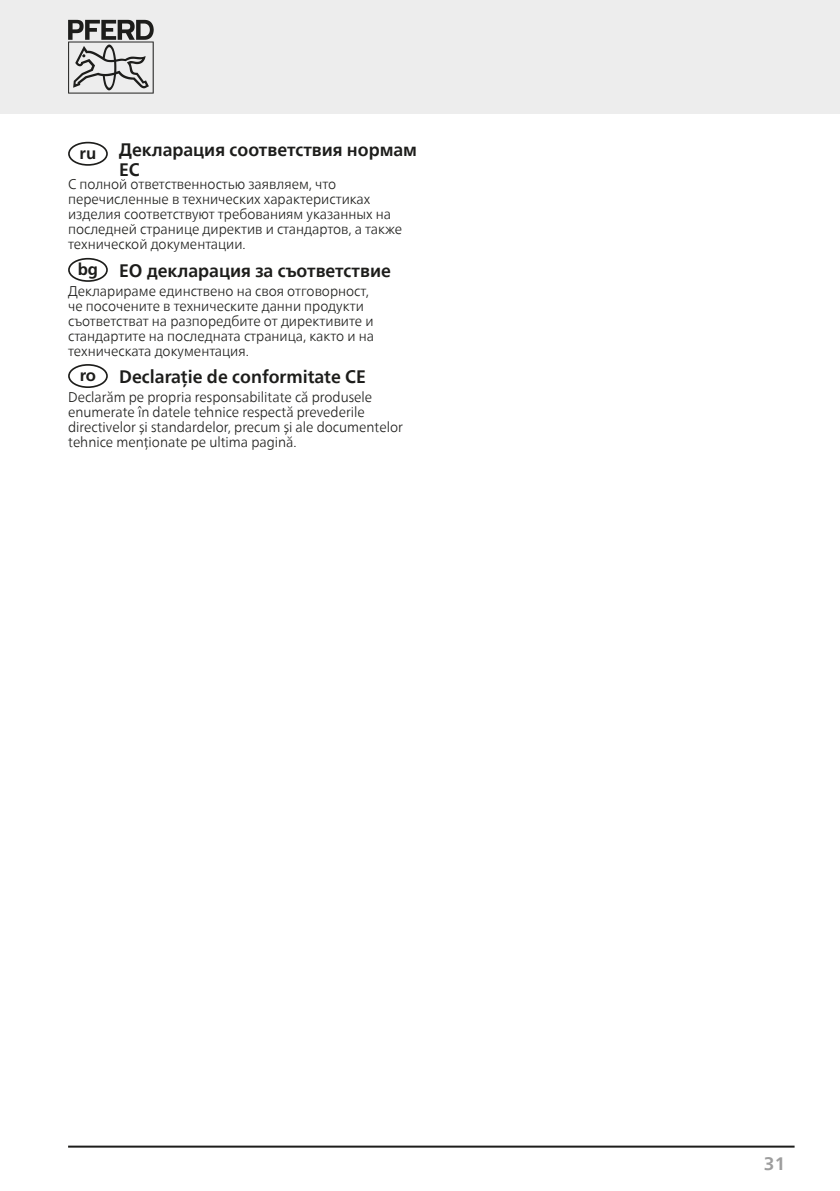
<style>
.page{position:relative;width:840px;height:1191px;background:#fff}
.page>*{position:absolute;margin:0;border:0;box-sizing:border-box;transform-origin:0 0}
.Head_CE{font:700 18px/20px "Neue Frutiger World";color:#1d1d1b}
.t1{font:700 18px "Neue Frutiger World";color:#9d9d9d}
.t2{font:700 16.6px "Frutiger LT Pro";color:#1d1d1b}
.Copy_CE{font:300 14px/15px "Neue Frutiger World";color:#1d1d1b}
</style>
<div class="page">
<div style="left:0;top:0;width:839px;height:113px;background:#ededed"></div>
<svg style="left:68px;top:20px;width:86px;height:74px"></svg>
<hr style="left:68px;top:1145px;width:726px;height:2px;background:#1d1d1b">
<div style="left:68px;top:142px;width:40px;height:24px;border:2px solid #1d1d1b;border-radius:50%"></div>
<div style="left:68px;top:258px;width:40px;height:24px;border:2px solid #1d1d1b;border-radius:50%"></div>
<div style="left:68px;top:364px;width:40px;height:24px;border:2px solid #1d1d1b;border-radius:50%"></div>
<p class="t2" style="left:80px;top:143px;width:18px">ru</p>
<p class="Head_CE" style="left:119px;top:139px;width:299px">Декларация соответствия нормам<br>ЕС</p>
<p class="Copy_CE" style="left:68px;top:177px;width:335px">С полной ответственностью заявляем, что перечисленные в технических характеристиках изделия соответствуют требованиям указанных на последней странице директив и стандартов, а также технической документации.</p>
<p class="t2" style="left:78px;top:259px;width:22px">bg</p>
<p class="Head_CE" style="left:119px;top:260px;width:273px">ЕО декларация за съответствие</p>
<p class="Copy_CE" style="left:68px;top:283px;width:307px">Декларираме единствено на своя отговорност, че посочените в техническите данни продукти съответстват на разпоредбите от директивите и стандартите на последната страница, както и на техническата документация.</p>
<p class="t2" style="left:80px;top:365px;width:18px">ro</p>
<p class="Head_CE" style="left:119px;top:366px;width:248px">Declarație de conformitate CE</p>
<p class="Copy_CE" style="left:68px;top:389px;width:336px">Declarăm pe propria responsabilitate că produsele enumerate în datele tehnice respectă prevederile directivelor și standardelor, precum și ale documentelor tehnice menționate pe ultima pagină.</p>
<p class="t1" style="left:763px;top:1147px;width:23px">31</p>
</div>
